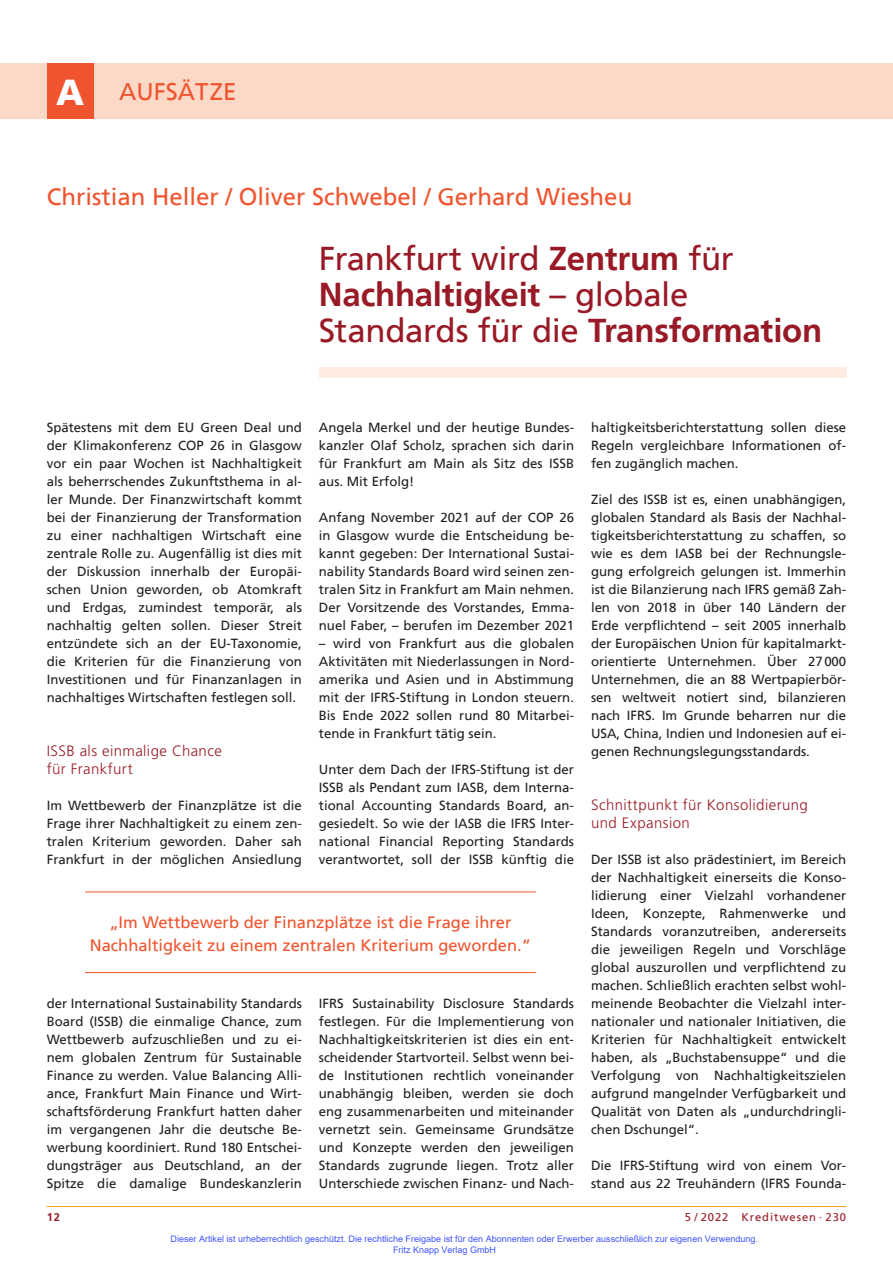
<style>
.page{position:relative;width:893px;height:1263px;background:#fff}
.page>*{position:absolute;margin:0;border:0;box-sizing:border-box;transform-origin:0 0}
.t1{font:33px/36px "Frutiger";letter-spacing:-.01em;color:#981a26}
.t2{font:24px "Frutiger";color:#f0542e}
.t3{font:16.5px/22.5px "Frutiger";color:#f0542e;text-align:center}
.t4{font:300 15px/18px "Frutiger";letter-spacing:.025em;color:#981a26}
.t5{font:13.2px/18px "Frutiger";color:#231f20;text-align:justify}
.t6{font:11.25px "Frutiger";letter-spacing:.08em;color:#981a26}
.t7{font:700 11.25px "Frutiger";color:#981a26}
.t8{font:9px/10.8px "Arial";color:#4054ff}
.s1{font-weight:900;font-size:36px;color:#fff}
.s2{font-weight:700}
</style>
<div class="page">
<div style="left:319px;top:368px;width:527px;height:10px;background:#fdebe1"></div>
<hr style="left:47px;top:1206px;width:799px;height:1px;background:#f1a31e">
<div style="left:0;top:64px;width:893px;height:55px;background:#fcd9c7"></div>
<div style="left:47px;top:64px;width:47px;height:55px;background:#f0542e"></div>
<hr style="left:85px;top:891px;width:451px;height:1px;background:#f0542e">
<hr style="left:85px;top:972px;width:451px;height:1px;background:#f0542e">
<h2 class="t2" style="left:56px;top:81px;width:182px"><span class="s1">A</span> AUFSÄTZE</h2>
<h2 class="t2" style="left:47px;top:186px;width:587px">Christian Heller / Oliver Schwebel / Gerhard Wiesheu</h2>
<h1 class="t1" style="left:319px;top:242px;width:505px">Frankfurt wird <span class="s2">Zentrum</span> für<br><span class="s2">Nachhaltigkeit</span> – globale<br>Standards für die <span class="s2">Transformation</span></h1>
<p class="t5" style="left:47px;top:419px;width:257px">Spätestens mit dem EU Green Deal und der Klimakonferenz COP 26 in Glasgow vor ein paar Wochen ist Nachhaltigkeit als beherrschendes Zukunftsthema in al&shy;ler Munde. Der Finanzwirtschaft kommt bei der Finanzierung der Transformation zu einer nachhaltigen Wirtschaft eine zentrale Rolle zu. Augenfällig ist dies mit der Diskussion innerhalb der Europäi&shy;schen Union geworden, ob Atomkraft und Erdgas, zumindest temporär, als nachhaltig gelten sollen. Dieser Streit entzündete sich an der EU-Taxonomie, die Kriterien für die Finanzierung von Investitionen und für Finanzanlagen in nachhaltiges Wirtschaften festlegen soll.</p>
<p class="t4" style="left:47px;top:742px;width:177px">ISSB als einmalige Chance für Frankfurt</p>
<p class="t5" style="left:47px;top:797px;width:257px">Im Wettbewerb der Finanzplätze ist die Frage ihrer Nachhaltigkeit zu einem zen&shy;tralen Kriterium geworden. Daher sah Frankfurt in der möglichen Ansiedlung</p>
<p class="t5" style="left:319px;top:419px;width:257px">Angela Merkel und der heutige Bundes&shy;kanzler Olaf Scholz, sprachen sich darin für Frankfurt am Main als Sitz des ISSB aus. Mit Erfolg!</p>
<p class="t5" style="left:319px;top:509px;width:257px">Anfang November 2021 auf der COP 26 in Glasgow wurde die Entscheidung be&shy;kannt gegeben: Der International Sustai&shy;nability Standards Board wird seinen zen&shy;tralen Sitz in Frankfurt am Main nehmen.<br>Der Vorsitzende des Vorstandes, Emma&shy;nuel Faber, – berufen im Dezember 2021</p>
<p class="t5" style="left:319px;top:635px;width:257px">– wird von Frankfurt aus die globalen Aktivitäten mit Niederlassungen in Nord&shy;amerika und Asien und in Abstimmung mit der IFRS-Stiftung in London steuern.<br>Bis Ende 2022 sollen rund 80 Mitarbei&shy;tende in Frankfurt tätig sein.</p>
<p class="t5" style="left:319px;top:761px;width:257px">Unter dem Dach der IFRS-Stiftung ist der ISSB als Pendant zum IASB, dem Interna&shy;tional Accounting Standards Board, an&shy;gesiedelt. So wie der IASB die IFRS Inter&shy;national Financial Reporting Standards verantwortet, soll der ISSB künftig die</p>
<p class="t3" style="left:90px;top:912px;width:443px">„Im Wettbewerb der Finanzplätze ist die Frage ihrer<br>Nachhaltigkeit zu einem zentralen Kriterium geworden.“</p>
<p class="t5" style="left:47px;top:995px;width:257px">der International Sustainability Standards Board (ISSB) die einmalige Chance, zum Wettbewerb aufzuschließen und zu ei&shy;nem globalen Zentrum für Sustainable Finance zu werden. Value Balancing Alli&shy;ance, Frankfurt Main Finance und Wirt&shy;schaftsförderung Frankfurt hatten daher im vergangenen Jahr die deutsche Be&shy;werbung koordiniert. Rund 180 Entschei&shy;dungsträger aus Deutschland, an der Spitze die damalige Bundeskanzlerin</p>
<p class="t5" style="left:319px;top:995px;width:257px">IFRS Sustainability Disclosure Standards festlegen. Für die Implementierung von Nachhaltigkeitskriterien ist dies ein ent&shy;scheidender Startvorteil. Selbst wenn bei&shy;de Institutionen rechtlich voneinander unabhängig bleiben, werden sie doch eng zusammenarbeiten und miteinander vernetzt sein. Gemeinsame Grundsätze und Konzepte werden den jeweiligen Standards zugrunde liegen. Trotz aller Unterschiede zwischen Finanz- und Nach-</p>
<p class="t5" style="left:591px;top:419px;width:257px">haltigkeitsberichterstattung sollen diese Regeln vergleichbare Informationen of&shy;fen zugänglich machen.</p>
<p class="t5" style="left:591px;top:491px;width:257px">Ziel des ISSB ist es, einen unabhängigen, globalen Standard als Basis der Nachhal&shy;tigkeitsberichterstattung zu schaffen, so wie es dem IASB bei der Rechnungsle&shy;gung erfolgreich gelungen ist. Immerhin ist die Bilanzierung nach IFRS gemäß Zah&shy;len von 2018 in über 140 Ländern der Erde verpflichtend – seit 2005 innerhalb der Europäischen Union für kapitalmarkt&shy;orientierte Unternehmen. Über 27000<br>Unternehmen, die an 88 Wertpapierbör&shy;sen weltweit notiert sind, bilanzieren nach IFRS. Im Grunde beharren nur die USA, China, Indien und Indonesien auf ei&shy;genen Rechnungslegungsstandards.</p>
<p class="t4" style="left:591px;top:796px;width:218px">Schnittpunkt für Konsolidierung und Expansion</p>
<p class="t5" style="left:591px;top:851px;width:257px">Der ISSB ist also prädestiniert, im Bereich der Nachhaltigkeit einerseits die Konso&shy;lidierung einer Vielzahl vorhandener Ideen, Konzepte, Rahmenwerke und Standards voranzutreiben, andererseits die jeweiligen Regeln und Vorschläge global auszurollen und verpflichtend zu machen. Schließlich erachten selbst wohl&shy;meinende Beobachter die Vielzahl inter&shy;nationaler und nationaler Initiativen, die Kriterien für Nachhaltigkeit entwickelt haben, als „Buchstabensuppe“ und die Verfolgung von Nachhaltigkeitszielen aufgrund mangelnder Verfügbarkeit und Qualität von Daten als „undurchdringli&shy;chen Dschungel“.</p>
<p class="t5" style="left:591px;top:1157px;width:257px">Die IFRS-Stiftung wird von einem Vor&shy;stand aus 22 Treuhändern (IFRS Founda-</p>
<p class="t7" style="left:47px;top:1211px;width:15px">12</p>
<p class="t6" style="left:685px;top:1211px;width:163px">5 / 2022 Kreditwesen · 230</p>
<p class="t8" style="left:393px;top:1233px;width:366px;text-indent:-223px">Dieser Artikel ist urheberrechtlich geschützt. Die rechtliche Freigabe ist für den Abonnenten oder Erwerber ausschließlich zur eigenen Verwendung.<br>Fritz Knapp Verlag GmbH</p>
</div>
